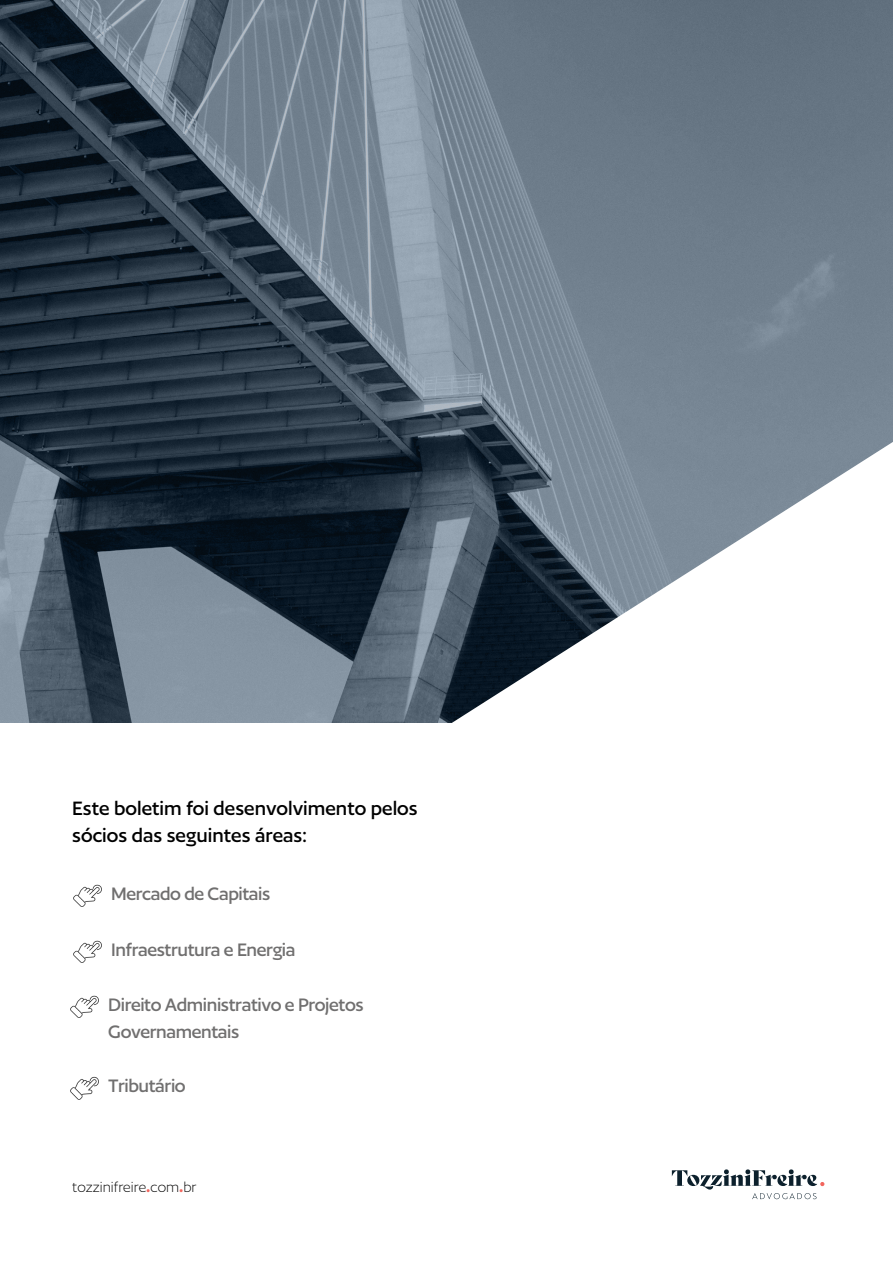
<style>
.page{position:relative;width:893px;height:1263px;background:#fff}
.page>*{position:absolute;margin:0;border:0;box-sizing:border-box;transform-origin:0 0}
.t1{font:700 22.5px/27px "Author Variable";color:#000}
.t2{font:700 21px/27px "Author Variable";letter-spacing:-.02em;color:#706f6f}
.t3{font:300 16.5px "Author";color:#000}
.s1{font-weight:700;color:#f2665e}
</style>
<div class="page">
<svg style="left:672px;top:1169px;width:152px;height:30px"></svg>
<img style="left:0;top:0;width:893px;height:723px">
<svg style="left:445px;top:442px;width:448px;height:281px"></svg>
<img style="left:70px;top:1076px;width:29px;height:24px">
<img style="left:73px;top:884px;width:29px;height:23px">
<img style="left:73px;top:940px;width:29px;height:23px">
<img style="left:70px;top:995px;width:29px;height:23px">
<p class="t1" style="left:72px;top:794px;width:347px">Este boletim foi desenvolvimento pelos sócios das seguintes áreas:</p>
<p class="t2" style="left:111px;top:880px;width:161px">Mercado de Capitais</p>
<p class="t2" style="left:111px;top:935px;width:186px">Infraestrutura e Energia</p>
<p class="t2" style="left:108px;top:991px;width:257px">Direito Administrativo e Projetos<br>Governamentais</p>
<p class="t2" style="left:108px;top:1072px;width:79px">Tributário</p>
<p class="t3" style="left:72px;top:1179px;width:126px">tozzinifreire<span class="s1">.</span>com<span class="s1">.</span>br</p>
</div>
